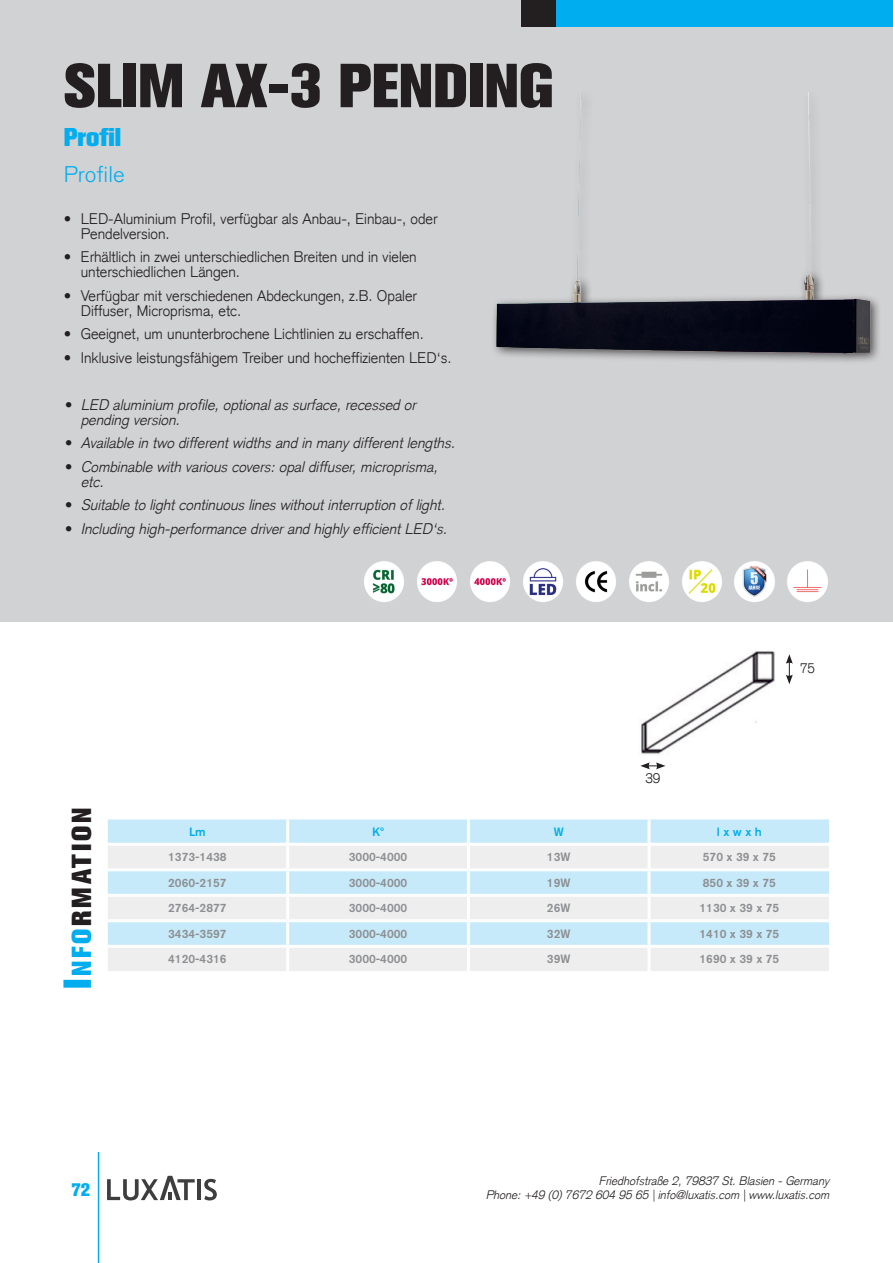
<style>
.page{position:relative;width:893px;height:1263px;background:#fff}
.page>*{position:absolute;margin:0;border:0;box-sizing:border-box;transform-origin:0 0}
.t1{font:61.5px "Akzidenz Grotesk BQ X Bold Alt";color:#231f20}
.t2{font:27.3px "Akzidenz Grotesk BQ X Bold Alt";letter-spacing:.1em;color:#231f20}
.t3{font:25.5px "Akzidenz Grotesk BQ X Bold Alt";color:#00aeef}
.t4{font:22.5px "Akzidenz Grotesk BQ Light Os F";color:#00aeef}
.t5{font:18px "Akzidenz Grotesk BQ X Bold Alt";color:#00aeef}
.t6{font:300 15px/15px "Akzidenz Grotesk";color:#231f20}
.t7{font:italic 300 15px/15px "Akzidenz Grotesk";color:#231f20}
.t8{font:300 13.5px "Akzidenz Grotesk";color:#231f20}
.t9{font:500 12px "Akzidenz Grotesk BQ";color:#8d8f92}
.t10{font:italic 300 12px "Akzidenz Grotesk";color:#231f20}
.t11{font:500 12px "Akzidenz Grotesk BQ";color:#00aeef}
.s1{font-size:39px;color:#00aeef}
.s2{color:#00aeef}
</style>
<div class="page">
<div style="left:0;top:0;width:893px;height:622px;background:#d1d2d4"></div>
<hr style="left:197px;top:1179px;width:4px;height:21px;background:#3e3e3f">
<svg style="left:204px;top:1179px;width:13px;height:21px"></svg>
<svg style="left:107px;top:1176px;width:88px;height:24px"></svg>
<hr style="left:98px;top:1152px;width:1px;height:111px;background:#00aeef">
<div style="left:555px;top:0;width:338px;height:27px;background:#00aeef"></div>
<div style="left:521px;top:0;width:34px;height:27px;background:#231f20"></div>
<img style="left:641px;top:651px;width:134px;height:119px">
<svg style="left:107px;top:819px;width:723px;height:152px"></svg>
<hr style="left:286px;top:819px;width:3px;height:24px;background:#fff">
<hr style="left:467px;top:819px;width:3px;height:24px;background:#fff">
<hr style="left:648px;top:819px;width:3px;height:24px;background:#fff">
<hr style="left:286px;top:846px;width:3px;height:22px;background:#fff">
<hr style="left:467px;top:846px;width:3px;height:22px;background:#fff">
<hr style="left:648px;top:846px;width:3px;height:22px;background:#fff">
<hr style="left:286px;top:871px;width:3px;height:23px;background:#fff">
<hr style="left:467px;top:871px;width:3px;height:23px;background:#fff">
<hr style="left:648px;top:871px;width:3px;height:23px;background:#fff">
<hr style="left:286px;top:897px;width:3px;height:22px;background:#fff">
<hr style="left:467px;top:897px;width:3px;height:22px;background:#fff">
<hr style="left:648px;top:897px;width:3px;height:22px;background:#fff">
<hr style="left:286px;top:922px;width:3px;height:23px;background:#fff">
<hr style="left:467px;top:922px;width:3px;height:23px;background:#fff">
<hr style="left:648px;top:922px;width:3px;height:23px;background:#fff">
<hr style="left:286px;top:948px;width:3px;height:23px;background:#fff">
<hr style="left:467px;top:948px;width:3px;height:23px;background:#fff">
<hr style="left:648px;top:948px;width:3px;height:23px;background:#fff">
<img style="left:523px;top:561px;width:40px;height:41px">
<img style="left:629px;top:561px;width:40px;height:41px">
<img style="left:417px;top:561px;width:40px;height:41px">
<img style="left:364px;top:561px;width:40px;height:41px">
<img style="left:470px;top:561px;width:40px;height:41px">
<img style="left:682px;top:561px;width:40px;height:41px">
<img style="left:734px;top:561px;width:41px;height:41px">
<img style="left:787px;top:561px;width:41px;height:41px">
<img style="left:576px;top:561px;width:40px;height:41px">
<svg style="left:640px;top:762px;width:25px;height:7px"></svg>
<svg style="left:786px;top:654px;width:7px;height:30px"></svg>
<img style="left:494px;top:92px;width:385px;height:270px">
<p class="t1" style="left:64px;top:50px;width:491px">SLIM AX-3 PENDING</p>
<p class="t3" style="left:64px;top:123px;width:59px">Profil</p>
<p class="t4" style="left:64px;top:161px;width:62px">Profile</p>
<p class="t6" style="left:81px;top:211px;width:358px;text-indent:-17px">• LED-Aluminium Profil, verfügbar als Anbau-, Einbau-, oder<br>Pendelversion.</p>
<p class="t6" style="left:81px;top:249px;width:337px;text-indent:-17px">• Erhältlich in zwei unterschiedlichen Breiten und in vielen unterschiedlichen Längen.</p>
<p class="t6" style="left:81px;top:288px;width:338px;text-indent:-17px">• Verfügbar mit verschiedenen Abdeckungen, z.B. Opaler<br>Diffuser, Microprisma, etc.</p>
<p class="t6" style="left:64px;top:326px;width:362px">• Geeignet, um ununterbrochene Lichtlinien zu erschaffen.</p>
<p class="t6" style="left:64px;top:350px;width:389px">• Inklusive leistungsfähigem Treiber und hocheffizienten LED‘s.</p>
<p class="t7" style="left:81px;top:397px;width:337px;text-indent:-17px">• LED aluminium profile, optional as surface, recessed or pending version.</p>
<p class="t7" style="left:64px;top:435px;width:393px">• Available in two different widths and in many different lengths.</p>
<p class="t7" style="left:81px;top:459px;width:358px;text-indent:-17px">• Combinable with various covers: opal diffuser, microprisma, etc.</p>
<p class="t7" style="left:64px;top:497px;width:383px">• Suitable to light continuous lines without interruption of light.</p>
<p class="t7" style="left:64px;top:521px;width:385px">• Including high-performance driver and highly efficient LED‘s.</p>
<p class="t2" style="left:66px;top:989px;width:183px;rotate:-90deg"><span class="s1">I</span><span class="s2">nfo</span>rmation</p>
<p class="t8" style="left:800px;top:659px;width:17px">75</p>
<p class="t8" style="left:645px;top:769px;width:17px">39</p>
<p class="t11" style="left:189px;top:824px;width:18px">Lm</p>
<p class="t11" style="left:372px;top:824px;width:13px">Kº</p>
<p class="t11" style="left:554px;top:824px;width:11px">W</p>
<p class="t11" style="left:717px;top:824px;width:46px">l x w x h</p>
<p class="t9" style="left:168px;top:850px;width:60px">1373-1438</p>
<p class="t9" style="left:349px;top:850px;width:60px">3000-4000</p>
<p class="t9" style="left:547px;top:850px;width:25px">13W</p>
<p class="t9" style="left:703px;top:850px;width:75px">570 x 39 x 75</p>
<p class="t9" style="left:168px;top:875px;width:60px">2060-2157</p>
<p class="t9" style="left:349px;top:875px;width:60px">3000-4000</p>
<p class="t9" style="left:547px;top:875px;width:25px">19W</p>
<p class="t9" style="left:703px;top:875px;width:75px">850 x 39 x 75</p>
<p class="t9" style="left:168px;top:901px;width:60px">2764-2877</p>
<p class="t9" style="left:349px;top:901px;width:60px">3000-4000</p>
<p class="t9" style="left:547px;top:901px;width:25px">26W</p>
<p class="t9" style="left:699px;top:901px;width:81px">1130 x 39 x 75</p>
<p class="t9" style="left:168px;top:926px;width:60px">3434-3597</p>
<p class="t9" style="left:349px;top:926px;width:60px">3000-4000</p>
<p class="t9" style="left:547px;top:926px;width:25px">32W</p>
<p class="t9" style="left:699px;top:926px;width:81px">1410 x 39 x 75</p>
<p class="t9" style="left:168px;top:952px;width:60px">4120-4316</p>
<p class="t9" style="left:349px;top:952px;width:60px">3000-4000</p>
<p class="t9" style="left:547px;top:952px;width:25px">39W</p>
<p class="t9" style="left:699px;top:952px;width:81px">1690 x 39 x 75</p>
<p class="t10" style="left:599px;top:1173px;width:232px">Friedhofstraße 2, 79837 St. Blasien - Germany</p>
<p class="t5" style="left:71px;top:1179px;width:20px">72</p>
<p class="t10" style="left:486px;top:1188px;width:345px">Phone: +49 (0) 7672 604 95 65 | info@luxatis.com | www.luxatis.com</p>
</div>
